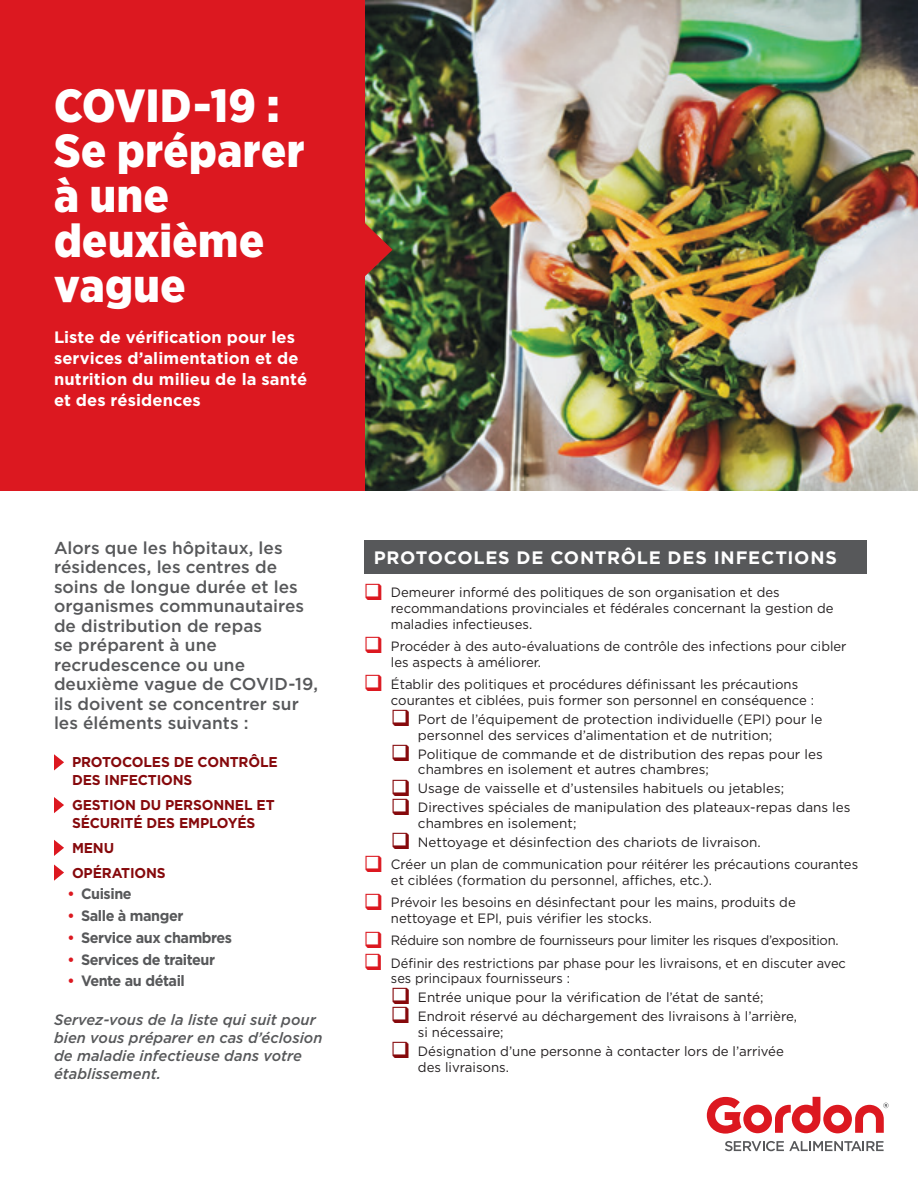
<style>
.page{position:relative;width:918px;height:1188px;background:#fff}
.page>*{position:absolute;margin:0;border:0;box-sizing:border-box;transform-origin:0 0}
.t1{font:900 46.5px/45px "Gotham Narrow";letter-spacing:.01em;color:#fff}
.Subheads{font:700 18px "Gotham";letter-spacing:.04em;color:#fff}
.Intro_Copy{font:500 17.25px/19.5px "Gotham";color:#57585a}
.t2{font:700 16.5px/21px "Gotham";letter-spacing:.005em;color:#fff}
.Main_Body{font:italic 500 15px/18px "Gotham";color:#57585a}
.Sub_bullets{font:700 15px "Gotham";letter-spacing:-.03em;color:#57585a;scale:.96 1}
.Bullets{font:700 14.25px/18px "Gotham";letter-spacing:-.01em;color:#86090c}
.Checklist_SUB-bullet{font:13.5px/15.8px "Gotham";color:#231f20}
.Checklist_bullet{font:13.5px/15.8px "Gotham";color:#231f20}
.Checklist_bullet-2{font:13.5px/15.8px "Gotham";color:#231f20;scale:.95 1}
.Checklist_bullet-3{font:13.5px "Gotham";letter-spacing:-.02em;color:#231f20;scale:.96 1}
.s1{color:#dc1820}
.s2{color:#86090c}
</style>
<div class="page">
<img style="left:364px;top:0;width:554px;height:490px">
<div style="left:0;top:0;width:364px;height:490px;background:#dc1820"></div>
<svg style="left:364px;top:223px;width:29px;height:54px;background:#913e29"></svg>
<svg style="left:725px;top:1141px;width:159px;height:10px"></svg>
<svg style="left:707px;top:1097px;width:182px;height:37px"></svg>
<svg style="left:54px;top:754px;width:10px;height:16px"></svg>
<svg style="left:54px;top:797px;width:10px;height:16px"></svg>
<svg style="left:54px;top:840px;width:10px;height:16px"></svg>
<svg style="left:54px;top:864px;width:10px;height:17px"></svg>
<div style="left:364px;top:540px;width:502px;height:34px;background:#57585a"></div>
<p class="t1" style="left:54px;top:82px;width:252px">COVID-19 :<br>Se préparer à une deuxième vague</p>
<p class="t2" style="left:54px;top:326px;width:255px">Liste de vérification pour les services d’alimentation et de nutrition du milieu de la santé et des résidences</p>
<p class="Intro_Copy" style="left:54px;top:538px;width:266px">Alors que les hôpitaux, les résidences, les centres de soins de longue durée et les organismes communautaires de distribution de repas<br>se préparent à une recrudescence ou une deuxième vague de COVID-19, ils doivent se concentrer sur les éléments suivants :</p>
<p class="Bullets" style="left:72px;top:753px;width:207px">PROTOCOLES DE CONTRÔLE<br>DES INFECTIONS</p>
<p class="Bullets" style="left:72px;top:796px;width:204px">GESTION DU PERSONNEL ET<br>SÉCURITÉ DES EMPLOYÉS</p>
<p class="Bullets" style="left:72px;top:839px;width:44px">MENU</p>
<p class="Bullets" style="left:72px;top:863px;width:95px">OPÉRATIONS</p>
<p class="Sub_bullets" style="left:68px;top:886px;width:68px"><span class="s1">•</span> Cuisine</p>
<p class="Sub_bullets" style="left:68px;top:907px;width:122px"><span class="s1">•</span> Salle à manger</p>
<p class="Sub_bullets" style="left:68px;top:929px;width:173px"><span class="s1">•</span> Service aux chambres</p>
<p class="Sub_bullets" style="left:68px;top:951px;width:155px"><span class="s1">•</span> Services de traiteur</p>
<p class="Sub_bullets" style="left:68px;top:973px;width:124px"><span class="s1">•</span> Vente au détail</p>
<p class="Main_Body" style="left:54px;top:1010px;width:270px">Servez-vous de la liste qui suit pour bien vous préparer en cas d’éclosion de maladie infectieuse dans votre établissement.</p>
<p class="Subheads" style="left:374px;top:547px;width:465px">PROTOCOLES DE CONTRÔLE DES INFECTIONS</p>
<p class="Checklist_bullet" style="left:391px;top:584px;width:444px;text-indent:-27px"><span class="s1">❑</span> Demeurer informé des politiques de son organisation et des recommandations provinciales et fédérales concernant la gestion de maladies infectieuses.</p>
<p class="Checklist_bullet" style="left:391px;top:638px;width:457px;text-indent:-27px"><span class="s1">❑</span> Procéder à des auto-évaluations de contrôle des infections pour cibler les aspects à améliorer.</p>
<p class="Checklist_bullet" style="left:391px;top:676px;width:425px;text-indent:-27px"><span class="s1">❑</span> Établir des politiques et procédures définissant les précautions courantes et ciblées, puis former son personnel en conséquence :</p>
<p class="Checklist_SUB-bullet" style="left:418px;top:711px;width:406px;text-indent:-27px"><span class="s2">❑</span> Port de l’équipement de protection individuelle (EPI) pour le personnel des services d’alimentation et de nutrition;</p>
<p class="Checklist_SUB-bullet" style="left:418px;top:746px;width:406px;text-indent:-27px"><span class="s2">❑</span> Politique de commande et de distribution des repas pour les chambres en isolement et autres chambres;</p>
<p class="Checklist_SUB-bullet" style="left:391px;top:780px;width:395px"><span class="s2">❑</span> Usage de vaisselle et d’ustensiles habituels ou jetables;</p>
<p class="Checklist_SUB-bullet" style="left:418px;top:799px;width:434px;text-indent:-27px"><span class="s2">❑</span> Directives spéciales de manipulation des plateaux-repas dans les chambres en isolement;</p>
<p class="Checklist_SUB-bullet" style="left:391px;top:834px;width:371px"><span class="s2">❑</span> Nettoyage et désinfection des chariots de livraison.</p>
<p class="Checklist_bullet" style="left:391px;top:856px;width:469px;text-indent:-27px"><span class="s1">❑</span> Créer un plan de communication pour réitérer les précautions courantes et ciblées (formation du personnel, affiches, etc.).</p>
<p class="Checklist_bullet" style="left:391px;top:894px;width:406px;text-indent:-27px"><span class="s1">❑</span> Prévoir les besoins en désinfectant pour les mains, produits de nettoyage et EPI, puis vérifier les stocks.</p>
<p class="Checklist_bullet-3" style="left:364px;top:932px;width:496px"><span class="s1">❑</span> Réduire son nombre de fournisseurs pour limiter les risques d’exposition.</p>
<p class="Checklist_bullet-2" style="left:391px;top:955px;width:480px;text-indent:-27px"><span class="s1">❑</span> Définir des restrictions par phase pour les livraisons, et en discuter avec ses principaux fournisseurs :</p>
<p class="Checklist_SUB-bullet" style="left:391px;top:989px;width:374px"><span class="s2">❑</span> Entrée unique pour la vérification de l’état de santé;</p>
<p class="Checklist_SUB-bullet" style="left:418px;top:1008px;width:381px;text-indent:-27px"><span class="s2">❑</span> Endroit réservé au déchargement des livraisons à l’arrière, si nécessaire;</p>
<p class="Checklist_SUB-bullet" style="left:418px;top:1043px;width:368px;text-indent:-27px"><span class="s2">❑</span> Désignation d’une personne à contacter lors de l’arrivée des livraisons.</p>
</div>
